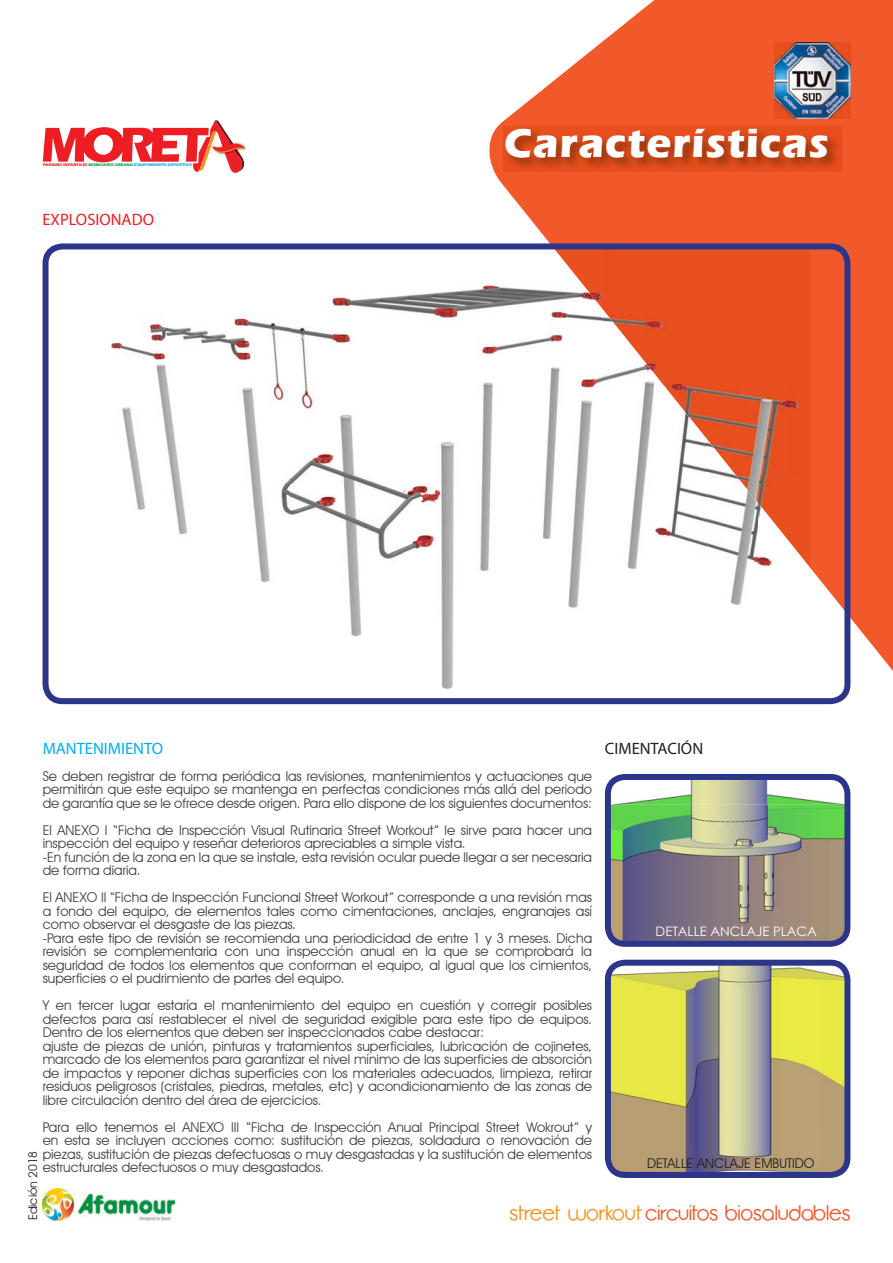
<style>
.page{position:relative;width:893px;height:1263px;background:#fff}
.page>*{position:absolute;margin:0;border:0;box-sizing:border-box;transform-origin:0 0}
.t1{font:700 42px "Eras ITC";letter-spacing:.025em;color:#fff}
.t2{font:21px "Opificio";color:#f1592a}
.t3{font:16.5px "Myriad Pro";color:#00aeef}
.t4{font:16.5px "Myriad Pro";color:#ee1d23}
.t5{font:16.5px "Myriad Pro";color:#231f20}
.t6{font:13.5px/13.5px "Avant Garde IT Cby BT";color:#3e3e3f}
.t7{font:13.5px "Avant Garde IT Cby BT";color:#231f20}
.t8{font:13.05px "Century Gothic";color:#fff}
.t9{font:12px "Avant Garde IT Cby BT";color:#231f20}
.t10{font:700 3.9px "Eras ITC";letter-spacing:-.005em;color:#00aeef}
.s1{color:#ee1d23}
.s2{color:#00a54f}
.s3{color:#f79321}
</style>
<div class="page">
<svg style="left:489px;top:0;width:404px;height:705px;fill:#f1592a"></svg>
<div style="left:698px;top:43px;width:152px;height:168px;background:#f1592a"></div>
<img style="left:774px;top:43px;width:76px;height:76px">
<img style="left:244px;top:145px;width:3px;height:6px">
<svg style="left:43px;top:120px;width:201px;height:53px"></svg>
<img style="left:43px;top:1189px;width:132px;height:31px">
<img style="left:111px;top:250px;width:491px;height:447px">
<img style="left:602px;top:311px;width:52px;height:386px">
<img style="left:654px;top:384px;width:52px;height:313px">
<img style="left:706px;top:505px;width:52px;height:192px">
<img style="left:758px;top:568px;width:52px;height:129px">
<div style="left:603px;top:250px;width:207px;height:134px;background:#e9501f"></div>
<img style="left:662px;top:384px;width:148px;height:92px">
<img style="left:736px;top:476px;width:74px;height:46px">
<img style="left:552px;top:250px;width:51px;height:61px">
<img style="left:603px;top:309px;width:52px;height:66px">
<img style="left:655px;top:374px;width:52px;height:66px">
<img style="left:706px;top:438px;width:53px;height:67px">
<img style="left:758px;top:503px;width:52px;height:65px">
<div style="left:43px;top:243px;width:807px;height:461px;border:6px solid #2b358a;border-radius:17px"></div>
<img style="left:612px;top:781px;width:231px;height:159px">
<div style="left:605px;top:774px;width:245px;height:173px;border:6px solid #2b358a;border-radius:17px"></div>
<img style="left:612px;top:963px;width:232px;height:208px">
<div style="left:605px;top:960px;width:245px;height:218px;border:6px solid #2b358a;border-radius:17px"></div>
<img style="left:503px;top:126px;width:338px;height:46px">
<p class="t10" style="left:43px;top:162px;width:151px"><span class="s1">PARQUES INFANTILES-</span><span class="s2">MOBILIARIO URBANO-</span>EQUIPAMIENTO DEPORTIVO</p>
<p class="t4" style="left:43px;top:209px;width:113px">EXPLOSIONADO</p>
<h1 class="t1" style="left:504px;top:119px;width:327px">Características</h1>
<p class="t5" style="left:605px;top:738px;width:100px">CIMENTACIÓN</p>
<p class="t3" style="left:43px;top:738px;width:122px">MANTENIMIENTO</p>
<p class="t6" style="left:43px;top:769px;width:551px;text-align:justify">Se deben registrar de forma periódica las revisiones, mantenimientos y actuaciones que permitirán que este equipo se mantenga en perfectas condiciones más allá del periodo de garantía que se le ofrece desde origen. Para ello dispone de los siguientes documentos:</p>
<p class="t6" style="left:43px;top:823px;width:551px">El ANEXO I “Ficha de Inspección Visual Rutinaria Street Workout” le sirve para hacer una inspección del equipo y reseñar deterioros apreciables a simple vista.<br>-En función de la zona en la que se instale, esta revisión ocular puede llegar a ser necesaria de forma diaria.</p>
<p class="t6" style="left:43px;top:891px;width:551px">El ANEXO II “Ficha de Inspección Funcional Street Workout” corresponde a una revisión mas a fondo del equipo, de elementos tales como cimentaciones, anclajes, engranajes así como observar el desgaste de las piezas.<br>-Para este tipo de revisión se recomienda una periodicidad de entre 1 y 3 meses. Dicha revisión se complementaria con una inspección anual en la que se comprobará la seguridad de todos los elementos que conforman el equipo, al igual que los cimientos, superficies o el pudrimiento de partes del equipo.</p>
<p class="t6" style="left:43px;top:999px;width:551px">Y en tercer lugar estaría el mantenimiento del equipo en cuestión y corregir posibles defectos para así restablecer el nivel de seguridad exigible para este tipo de equipos.<br>Dentro de los elementos que deben ser inspeccionados cabe destacar:<br>ajuste de piezas de unión, pinturas y tratamientos superficiales, lubricación de cojinetes, marcado de los elementos para garantizar el nivel mínimo de las superficies de absorción de impactos y reponer dichas superficies con los materiales adecuados, limpieza, retirar residuos peligrosos (cristales, piedras, metales, etc) y acondicionamiento de las zonas de libre circulación dentro del área de ejercicios.</p>
<p class="t6" style="left:43px;top:1120px;width:551px;text-align:justify">Para ello tenemos el ANEXO III “Ficha de Inspección Anual Principal Street Wokrout” y en esta se incluyen acciones como: sustitución de piezas, soldadura o renovación de piezas, sustitución de piezas defectuosas o muy desgastadas y la sustitución de elementos estructurales defectuosos o muy desgastados.</p>
<p class="t8" style="left:656px;top:922px;width:163px">DETALLE ANCLAJE PLACA</p>
<p class="t9" style="left:26px;top:1220px;width:71px;rotate:-90deg">Edición 2018</p>
<p class="t7" style="left:647px;top:1154px;width:169px">DETALLE ANCLAJE EMBUTIDO</p>
<h2 class="t2" style="left:509px;top:1201px;width:343px"><span class="s3">street workout</span> circuitos biosaludables</h2>
</div>
